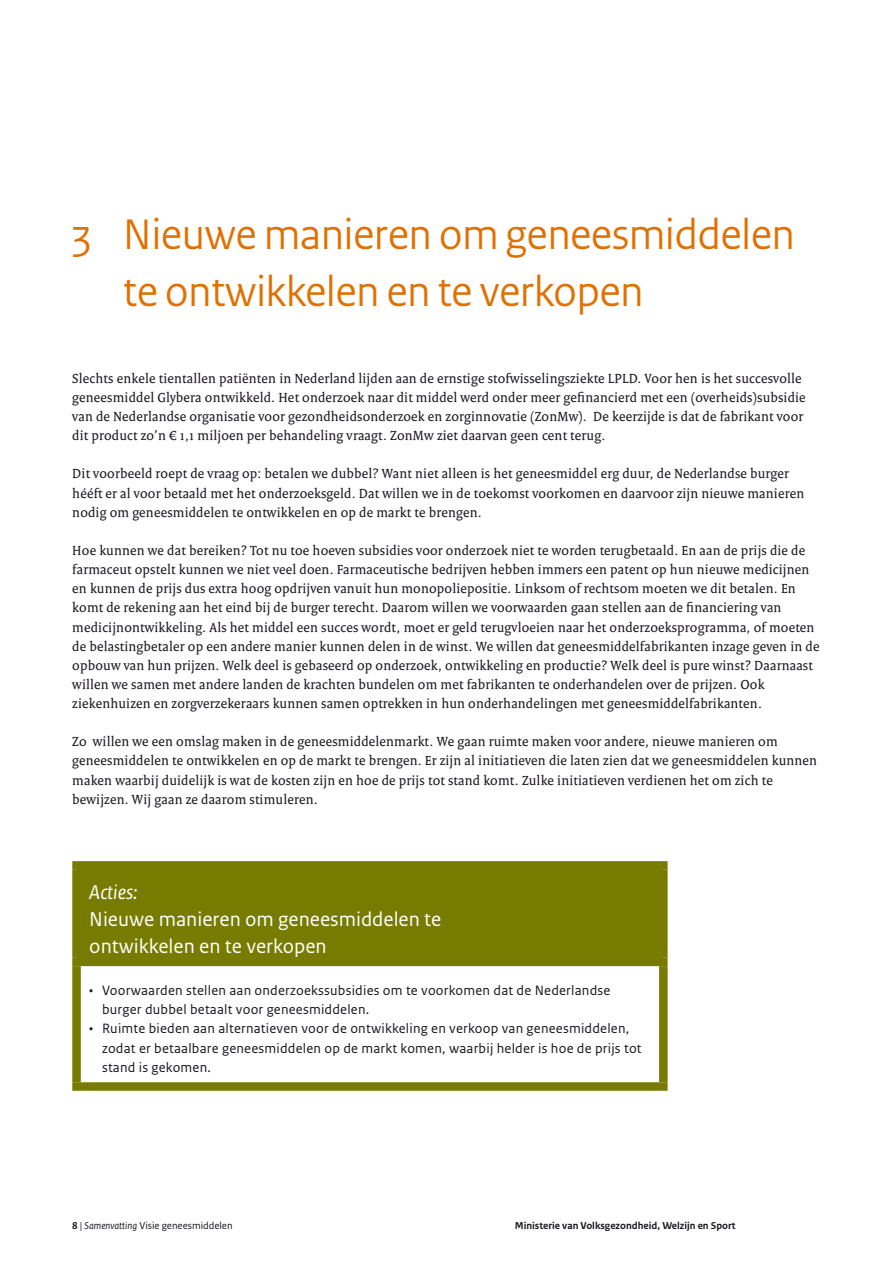
<style>
.page{position:relative;width:893px;height:1263px;background:#fff}
.page>*{position:absolute;margin:0;border:0;box-sizing:border-box;transform-origin:0 0}
.t1{font:45px/57.4px "Rijksoverheid Sans Heading";color:#e17000}
.t2{font:21px/27px "Rijksoverheid Sans Text";color:#fff}
.t3{font:italic 21px "Rijksoverheid Sans Text";color:#fff}
.t4{font:14.25px/19.2px "Rijksoverheid Serif";letter-spacing:.015em;color:#1a171c}
.t5{font:14.25px/19.2px "Rijksoverheid Sans Text";letter-spacing:.015em;color:#1a171c}
.t6{font:700 10.5px "Rijksoverheid Sans Text";color:#1a171c}
.t7{font:10.5px "Rijksoverheid Sans Text";color:#1a171c}
.s1{font-weight:700}
.s2{font-style:italic}
</style>
<div class="page">
<div style="left:77px;top:865px;width:586px;height:97px;background:#777c00"></div>
<div style="left:72px;top:861px;width:596px;height:9px;background:#777c00"></div>
<div style="left:72px;top:870px;width:9px;height:88px;background:#777c00"></div>
<div style="left:659px;top:870px;width:9px;height:88px;background:#777c00"></div>
<div style="left:72px;top:958px;width:596px;height:8px;background:#777c00"></div>
<div style="left:72px;top:966px;width:9px;height:116px;background:#777c00"></div>
<div style="left:659px;top:966px;width:9px;height:116px;background:#777c00"></div>
<div style="left:72px;top:1082px;width:596px;height:9px;background:#777c00"></div>
<h1 class="t1" style="left:123px;top:206px;width:673px;text-indent:-51px">3 Nieuwe manieren om geneesmiddelen te ontwikkelen en te verkopen</h1>
<p class="t4" style="left:72px;top:368px;width:735px">Slechts enkele tientallen patiënten in Nederland lijden aan de ernstige stofwisselingsziekte LPLD. Voor hen is het succesvolle geneesmiddel Glybera ontwikkeld. Het onderzoek naar dit middel werd onder meer gefinancierd met een (overheids)subsidie van de Nederlandse organisatie voor gezondheidsonderzoek en zorginnovatie (ZonMw). De keerzijde is dat de fabrikant voor dit product zo’n € 1,1 miljoen per behandeling vraagt. ZonMw ziet daarvan geen cent terug.</p>
<p class="t4" style="left:72px;top:464px;width:733px">Dit voorbeeld roept de vraag op: betalen we dubbel? Want niet alleen is het geneesmiddel erg duur, de Nederlandse burger hééft er al voor betaald met het onderzoeksgeld. Dat willen we in de toekomst voorkomen en daarvoor zijn nieuwe manieren nodig om geneesmiddelen te ontwikkelen en op de markt te brengen.</p>
<p class="t4" style="left:72px;top:541px;width:749px">Hoe kunnen we dat bereiken? Tot nu toe hoeven subsidies voor onderzoek niet te worden terugbetaald. En aan de prijs die de farmaceut opstelt kunnen we niet veel doen. Farmaceutische bedrijven hebben immers een patent op hun nieuwe medicijnen en kunnen de prijs dus extra hoog opdrijven vanuit hun monopoliepositie. Linksom of rechtsom moeten we dit betalen. En komt de rekening aan het eind bij de burger terecht. Daarom willen we voorwaarden gaan stellen aan de financiering van medicijnontwikkeling. Als het middel een succes wordt, moet er geld terugvloeien naar het onderzoeksprogramma, of moeten de belastingbetaler op een andere manier kunnen delen in de winst. We willen dat geneesmiddelfabrikanten inzage geven in de opbouw van hun prijzen. Welk deel is gebaseerd op onderzoek, ontwikkeling en productie? Welk deel is pure winst? Daarnaast willen we samen met andere landen de krachten bundelen om met fabrikanten te onderhandelen over de prijzen. Ook ziekenhuizen en zorgverzekeraars kunnen samen optrekken in hun onderhandelingen met geneesmiddelfabrikanten.</p>
<p class="t4" style="left:72px;top:732px;width:746px">Zo willen we een omslag maken in de geneesmiddelenmarkt. We gaan ruimte maken voor andere, nieuwe manieren om geneesmiddelen te ontwikkelen en op de markt te brengen. Er zijn al initiatieven die laten zien dat we geneesmiddelen kunnen maken waarbij duidelijk is wat de kosten zijn en hoe de prijs tot stand komt. Zulke initiatieven verdienen het om zich te bewijzen. Wij gaan ze daarom stimuleren.</p>
<h2 class="t3" style="left:89px;top:881px;width:50px">Acties:</h2>
<h2 class="t2" style="left:89px;top:906px;width:354px">Nieuwe manieren om geneesmiddelen te ontwikkelen en te verkopen</h2>
<p class="t5" style="left:102px;top:981px;width:510px;text-indent:-13px">• Voorwaarden stellen aan onderzoekssubsidies om te voorkomen dat de Nederlandse burger dubbel betaalt voor geneesmiddelen.</p>
<p class="t5" style="left:102px;top:1019px;width:541px;text-indent:-13px">• Ruimte bieden aan alternatieven voor de ontwikkeling en verkoop van geneesmiddelen, zodat er betaalbare geneesmiddelen op de markt komen, waarbij helder is hoe de prijs tot stand is gekomen.</p>
<p class="t7" style="left:72px;top:1219px;width:162px"><span class="s1">8</span> | <span class="s2">Samenvatting</span> Visie geneesmiddelen</p>
<p class="t6" style="left:515px;top:1219px;width:222px">Ministerie van Volksgezondheid, Welzijn en Sport</p>
</div>
